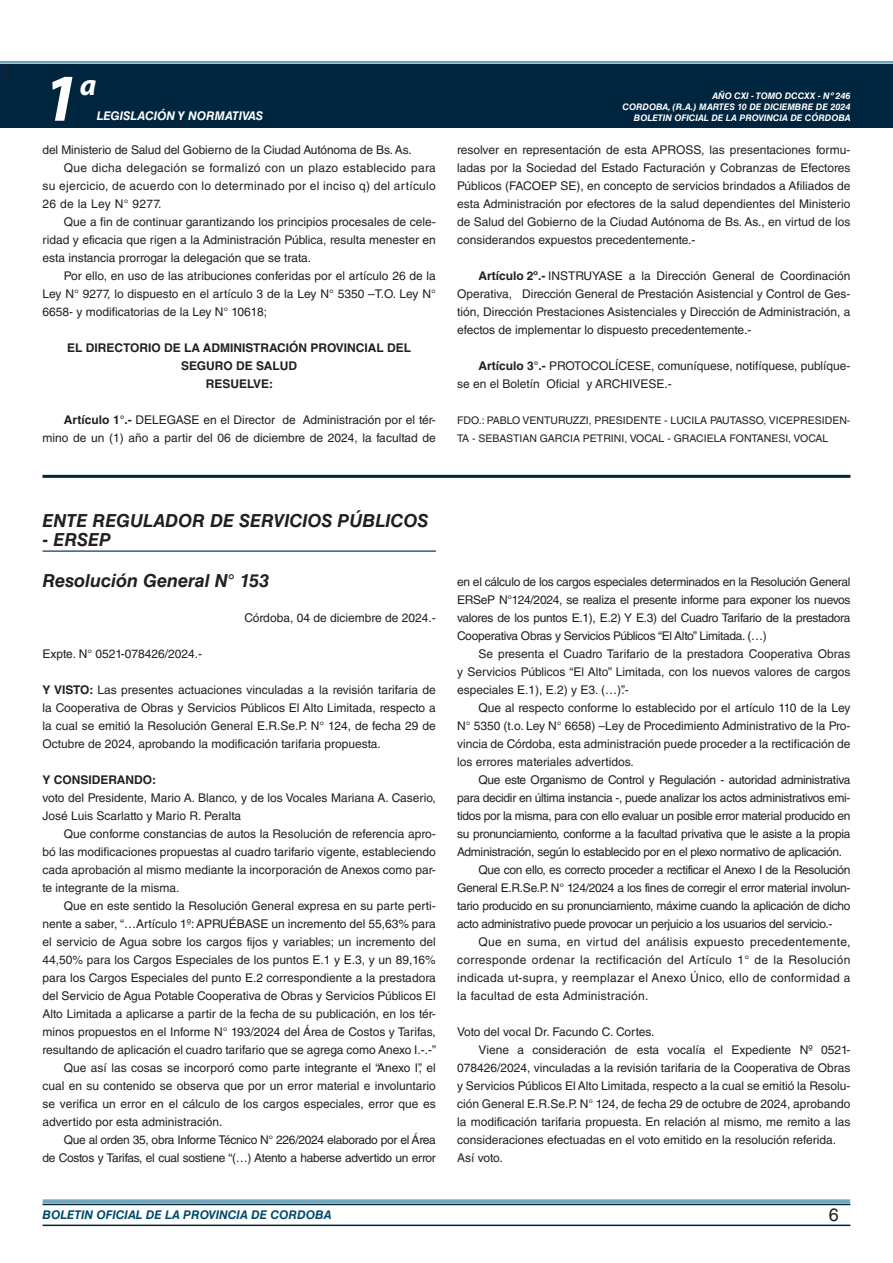
<style>
.page{position:relative;width:893px;height:1263px;background:#fff}
.page>*{position:absolute;margin:0;border:0;box-sizing:border-box;transform-origin:0 0}
.t1{font:italic 700 67.5px "Myriad Pro";color:#fff}
.t2{font:italic 700 30px "Myriad Pro";color:#fff}
.NOMBRE_DE_MINISTERIO{font:italic 700 18px "Helvetica LT Std";color:#231f20}
.t3{font:18px "Minion Pro";color:#231f20}
.t4{font:18px "Helvetica LT Std";color:#231f20}
.TEXTO_BASE{font:12px/18px "Helvetica LT Std";color:#231f20;text-align:justify}
.TEXTO_BASE-2{font:12px/18px "Helvetica LT Std";letter-spacing:-.025em;color:#231f20;text-align:right}
.RESUELVE{font:700 12px/18px "Helvetica LT Std";color:#231f20;text-align:center}
.t5{font:italic 700 12px "Helvetica LT Std";color:#004b6c}
.FECHA{font:12px "Helvetica LT Std";color:#231f20}
.t6{font:italic 700 12px "Helvetica LT Std";color:#fff}
.TEXTO_BASE-3{font:700 12px "Helvetica LT Std";color:#231f20}
.FIRMA{font:10.5px/18px "Helvetica LT Std";color:#231f20}
.t7{font:italic 700 9px/10.8px "Helvetica LT Std";color:#fff;text-align:right}
.s1{font-weight:700}
</style>
<div class="page">
<div style="left:0;top:61px;width:893px;height:6px;background:#fff;opacity:.75"></div>
<div style="left:0;top:64px;width:893px;height:64px;background:#00263f"></div>
<hr style="left:43px;top:1224px;width:807px;height:2px;background:#00263f">
<div style="left:42px;top:1198px;width:809px;height:8px;background:#fff;opacity:.75"></div>
<hr style="left:43px;top:475px;width:807px;height:3px;background:#00263f">
<hr style="left:43px;top:550px;width:393px;height:2px;background:#00263f">
<h3 class="t3" style="left:0;top:59px;width:10px">4</h3>
<h1 class="t1" style="left:43px;top:54px;width:38px">1</h1>
<h2 class="t2" style="left:80px;top:66px;width:18px">a</h2>
<p class="t6" style="left:97px;top:109px;width:168px">LEGISLACIÓN Y NORMATIVAS</p>
<p class="TEXTO_BASE" style="left:43px;top:141px;width:371px">del Ministerio de Salud del Gobierno de la Ciudad Autónoma de Bs. As.</p>
<p class="TEXTO_BASE" style="left:43px;top:159px;width:395px;text-indent:21px">Que dicha delegación se formalizó con un plazo establecido para su ejercicio, de acuerdo con lo determinado por el inciso q) del artículo 26 de la Ley N° 9277.</p>
<p class="TEXTO_BASE" style="left:43px;top:213px;width:395px;text-indent:21px">Que a fin de continuar garantizando los principios procesales de cele&shy;ridad y eficacia que rigen a la Administración Pública, resulta menester en esta instancia prorrogar la delegación que se trata.</p>
<p class="TEXTO_BASE" style="left:43px;top:267px;width:395px;text-indent:21px">Por ello, en uso de las atribuciones conferidas por el artículo 26 de la Ley N° 9277, lo dispuesto en el artículo 3 de la Ley N° 5350 –T.O. Ley N° 6658- y modificatorias de la Ley N° 10618;</p>
<p class="RESUELVE" style="left:67px;top:338px;width:345px">EL DIRECTORIO DE LA ADMINISTRACIÓN PROVINCIAL DEL<br>SEGURO DE SALUD</p>
<p class="RESUELVE" style="left:206px;top:374px;width:69px">RESUELVE:</p>
<p class="TEXTO_BASE" style="left:43px;top:411px;width:395px;text-align:right"><span class="s1">Artículo 1°.-</span> DELEGASE en el Director de Administración por el tér&shy;mino de un (1) año a partir del 06 de diciembre de 2024, la facultad de</p>
<p class="t7" style="left:622px;top:91px;width:229px">AÑO CXI - TOMO DCCXX - Nº 246<br>CORDOBA, (R.A.) MARTES 10 DE DICIEMBRE DE 2024<br>BOLETIN OFICIAL DE LA PROVINCIA DE CÓRDOBA</p>
<p class="TEXTO_BASE" style="left:457px;top:141px;width:395px">resolver en representación de esta APROSS, las presentaciones formu&shy;ladas por la Sociedad del Estado Facturación y Cobranzas de Efectores Públicos (FACOEP SE), en concepto de servicios brindados a Afiliados de esta Administración por efectores de la salud dependientes del Ministerio de Salud del Gobierno de la Ciudad Autónoma de Bs. As., en virtud de los considerandos expuestos precedentemente.-</p>
<p class="TEXTO_BASE" style="left:457px;top:267px;width:395px;text-indent:21px"><span class="s1">Artículo 2º.-</span> INSTRUYASE a la Dirección General de Coordinación Operativa, Dirección General de Prestación Asistencial y Control de Ges&shy;tión, Dirección Prestaciones Asistenciales y Dirección de Administración, a efectos de implementar lo dispuesto precedentemente.-</p>
<p class="TEXTO_BASE" style="left:457px;top:357px;width:395px;text-indent:21px"><span class="s1">Artículo 3°.-</span> PROTOCOLÍCESE, comuníquese, notifíquese, publíque&shy;se en el Boletín Oficial y ARCHIVESE.-</p>
<p class="FIRMA" style="left:457px;top:411px;width:395px">FDO.: PABLO VENTURUZZI, PRESIDENTE - LUCILA PAUTASSO, VICEPRESIDEN-<br>TA - SEBASTIAN GARCIA PETRINI, VOCAL - GRACIELA FONTANESI, VOCAL</p>
<p class="NOMBRE_DE_MINISTERIO" style="left:43px;top:509px;width:388px">ENTE REGULADOR DE SERVICIOS PÚBLICOS</p>
<p class="NOMBRE_DE_MINISTERIO" style="left:43px;top:529px;width:70px">- ERSEP</p>
<p class="NOMBRE_DE_MINISTERIO" style="left:43px;top:570px;width:228px">Resolución General N° 153</p>
<p class="FECHA" style="left:244px;top:611px;width:193px">Córdoba, 04 de diciembre de 2024.-</p>
<p class="TEXTO_BASE" style="left:43px;top:645px;width:161px">Expte. N° 0521-078426/2024.-</p>
<p class="TEXTO_BASE" style="left:43px;top:681px;width:395px"><span class="s1">Y VISTO:</span> Las presentes actuaciones vinculadas a la revisión tarifaria de la Cooperativa de Obras y Servicios Públicos El Alto Limitada, respecto a la cual se emitió la Resolución General E.R.Se.P. N° 124, de fecha 29 de Octubre de 2024, aprobando la modificación tarifaria propuesta.</p>
<p class="TEXTO_BASE-3" style="left:43px;top:772px;width:115px">Y CONSIDERANDO:</p>
<p class="TEXTO_BASE" style="left:43px;top:789px;width:395px">voto del Presidente, Mario A. Blanco, y de los Vocales Mariana A. Caserio,<br>José Luis Scarlatto y Mario R. Peralta</p>
<p class="TEXTO_BASE" style="left:43px;top:825px;width:395px;text-indent:21px">Que conforme constancias de autos la Resolución de referencia apro&shy;bó las modificaciones propuestas al cuadro tarifario vigente, estableciendo cada aprobación al mismo mediante la incorporación de Anexos como par&shy;te integrante de la misma.</p>
<p class="TEXTO_BASE" style="left:43px;top:897px;width:395px;text-indent:21px">Que en este sentido la Resolución General expresa en su parte perti&shy;nente a saber, “…Artículo 1º: APRUÉBASE un incremento del 55,63% para el servicio de Agua sobre los cargos fijos y variables; un incremento del 44,50% para los Cargos Especiales de los puntos E.1 y E.3, y un 89,16% para los Cargos Especiales del punto E.2 correspondiente a la prestadora del Servicio de Agua Potable Cooperativa de Obras y Servicios Públicos El Alto Limitada a aplicarse a partir de la fecha de su publicación, en los tér&shy;minos propuestos en el Informe N° 193/2024 del Área de Costos y Tarifas, resultando de aplicación el cuadro tarifario que se agrega como Anexo I.-.-”</p>
<p class="TEXTO_BASE" style="left:43px;top:1059px;width:395px;text-indent:21px">Que así las cosas se incorporó como parte integrante el “Anexo I”, el cual en su contenido se observa que por un error material e involuntario se verifica un error en el cálculo de los cargos especiales, error que es advertido por esta administración.</p>
<p class="TEXTO_BASE-2" style="left:43px;top:1131px;width:395px">Que al orden 35, obra Informe Técnico N° 226/2024 elaborado por el Área<br>de Costos y Tarifas, el cual sostiene “(…) Atento a haberse advertido un error</p>
<p class="TEXTO_BASE" style="left:457px;top:573px;width:395px">en el cálculo de los cargos especiales determinados en la Resolución General ERSeP N°124/2024, se realiza el presente informe para exponer los nuevos valores de los puntos E.1), E.2) Y E.3) del Cuadro Tarifario de la prestadora Cooperativa Obras y Servicios Públicos “El Alto” Limitada. (…)</p>
<p class="TEXTO_BASE" style="left:457px;top:645px;width:395px;text-indent:21px">Se presenta el Cuadro Tarifario de la prestadora Cooperativa Obras y Servicios Públicos “El Alto” Limitada, con los nuevos valores de cargos especiales E.1), E.2) y E3. (…)”.-</p>
<p class="TEXTO_BASE" style="left:457px;top:699px;width:395px;text-indent:21px">Que al respecto conforme lo establecido por el artículo 110 de la Ley N° 5350 (t.o. Ley N° 6658) –Ley de Procedimiento Administrativo de la Pro&shy;vincia de Córdoba, esta administración puede proceder a la rectificación de los errores materiales advertidos.</p>
<p class="TEXTO_BASE" style="left:457px;top:771px;width:395px;text-indent:21px">Que este Organismo de Control y Regulación - autoridad administrativa para decidir en última instancia -, puede analizar los actos administrativos emi&shy;tidos por la misma, para con ello evaluar un posible error material producido en su pronunciamiento, conforme a la facultad privativa que le asiste a la propia Administración, según lo establecido por en el plexo normativo de aplicación.</p>
<p class="TEXTO_BASE" style="left:457px;top:861px;width:395px;text-indent:21px">Que con ello, es correcto proceder a rectificar el Anexo I de la Resolución General E.R.Se.P. N° 124/2024 a los fines de corregir el error material involun&shy;tario producido en su pronunciamiento, máxime cuando la aplicación de dicho acto administrativo puede provocar un perjuicio a los usuarios del servicio.-</p>
<p class="TEXTO_BASE" style="left:457px;top:933px;width:395px;text-indent:21px">Que en suma, en virtud del análisis expuesto precedentemente, corresponde ordenar la rectificación del Artículo 1° de la Resolución indicada ut-supra, y reemplazar el Anexo Único, ello de conformidad a la facultad de esta Administración.</p>
<p class="TEXTO_BASE" style="left:457px;top:1023px;width:199px">Voto del vocal Dr. Facundo C. Cortes.</p>
<p class="TEXTO_BASE" style="left:457px;top:1041px;width:395px;text-indent:21px">Viene a consideración de esta vocalía el Expediente Nº 0521- 078426/2024, vinculadas a la revisión tarifaria de la Cooperativa de Obras y Servicios Públicos El Alto Limitada, respecto a la cual se emitió la Resolu&shy;ción General E.R.Se.P. N° 124, de fecha 29 de octubre de 2024, aprobando la modificación tarifaria propuesta. En relación al mismo, me remito a las consideraciones efectuadas en el voto emitido en la resolución referida.</p>
<p class="TEXTO_BASE" style="left:457px;top:1149px;width:47px">Así voto.</p>
<p class="t5" style="left:43px;top:1208px;width:290px">BOLETIN OFICIAL DE LA PROVINCIA DE CORDOBA</p>
<h3 class="t4" style="left:829px;top:1204px;width:12px">6</h3>
</div>
